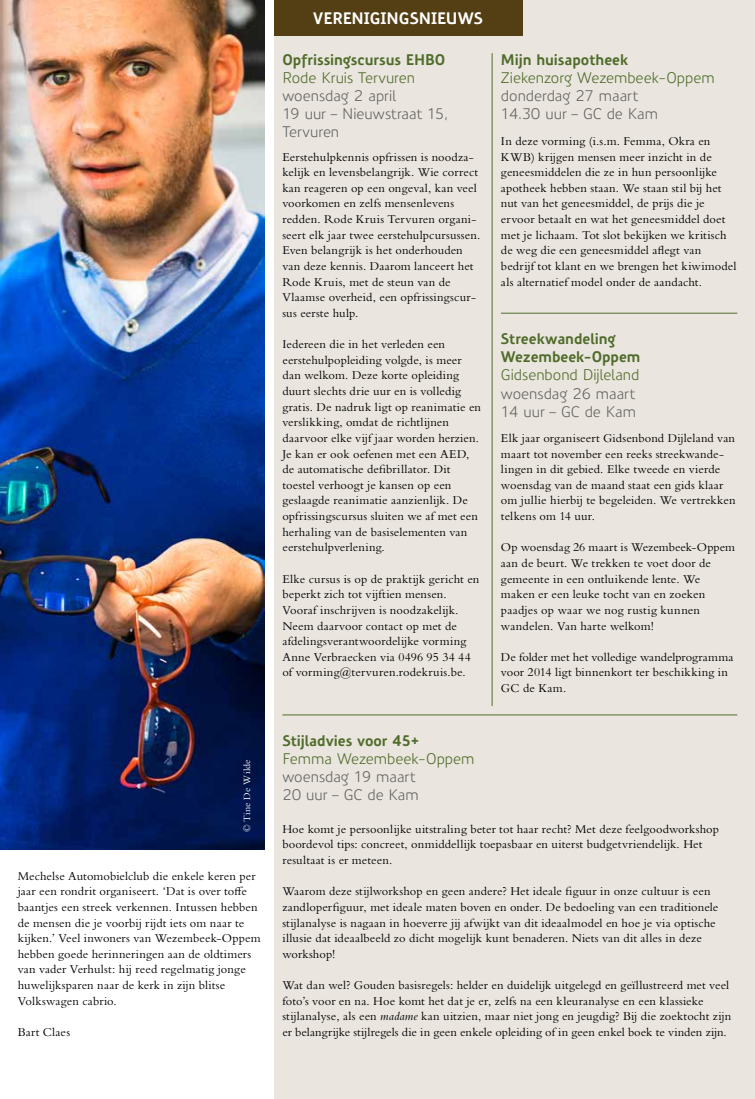
<style>
.page{position:relative;width:755px;height:1099px;background:#fff}
.page>*{position:absolute;margin:0;border:0;box-sizing:border-box;transform-origin:0 0}
.t1{font:700 16.25px "Precious Sans";letter-spacing:-.005em;color:#fff}
.t2{font:15px/18px "Precious Sans";letter-spacing:-.005em;color:#646363}
.t3{font:700 15px/18px "Precious Sans";letter-spacing:-.005em;color:#506c2a}
.t4{font:15px "Precious Sans";color:#506c2a}
.t5{font:12.5px/15.6px "Bembo Std";letter-spacing:.01em;color:#000}
.t6{font:10px "Bembo Std";letter-spacing:.015em;color:#fff}
.s1{font-style:italic}
</style>
<div class="page">
<div style="left:274px;top:0;width:481px;height:1098px;background:#eae6df"></div>
<div style="left:274px;top:0;width:248px;height:35px;background:#543f14"></div>
<img style="left:0;top:0;width:265px;height:849px">
<hr style="left:492px;top:53px;width:1px;height:653px;background:#506c2a">
<hr style="left:282px;top:714px;width:455px;height:1px;background:#506c2a">
<hr style="left:501px;top:313px;width:236px;height:1px;background:#506c2a">
<p class="t6" style="left:241px;top:832px;width:74px;rotate:-90deg">© Tine De Wilde</p>
<p class="t5" style="left:18px;top:867px;width:244px">Mechelse Automobielclub die enkele keren per jaar een rondrit organiseert. ‘Dat is over toffe baantjes een streek verkennen. Intussen hebben de mensen die je voorbij rijdt iets om naar te kijken.’ Veel inwoners van Wezembeek-Oppem hebben goede herinneringen aan de oldtimers van vader Verhulst: hij reed regelmatig jonge huwelijksparen naar de kerk in zijn blitse Volkswagen cabrio.</p>
<p class="t5" style="left:18px;top:1023px;width:54px">Bart Claes</p>
<h1 class="t1" style="left:313px;top:8px;width:171px">VERENIGINGSNIEUWS</h1>
<p class="t3" style="left:282px;top:50px;width:164px">Opfrissingscursus EHBO</p>
<p class="t4" style="left:282px;top:68px;width:134px">Rode Kruis Tervuren</p>
<p class="t2" style="left:282px;top:86px;width:167px">woensdag 2 april<br>19 uur – Nieuwstraat 15,<br>Tervuren</p>
<p class="t5" style="left:282px;top:148px;width:199px">Eerstehulpkennis opfrissen is noodza&shy;kelijk en levensbelangrijk. Wie correct kan reageren op een ongeval, kan veel voorkomen en zelfs mensenlevens redden. Rode Kruis Tervuren organi&shy;seert elk jaar twee eerstehulpcursussen.<br>Even belangrijk is het onderhouden van deze kennis. Daarom lanceert het Rode Kruis, met de steun van de Vlaamse overheid, een opfrissingscur&shy;sus eerste hulp.</p>
<p class="t5" style="left:282px;top:336px;width:200px">Iedereen die in het verleden een eerstehulpopleiding volgde, is meer dan welkom. Deze korte opleiding duurt slechts drie uur en is volledig gratis. De nadruk ligt op reanimatie en verslikking, omdat de richtlijnen daarvoor elke vijf jaar worden herzien.<br>Je kan er ook oefenen met een AED, de automatische defibrillator. Dit toestel verhoogt je kansen op een geslaagde reanimatie aanzienlijk. De opfrissingscursus sluiten we af met een herhaling van de basiselementen van eerstehulpverlening.</p>
<p class="t5" style="left:282px;top:570px;width:198px">Elke cursus is op de praktijk gericht en beperkt zich tot vijftien mensen.<br>Vooraf inschrijven is noodzakelijk.<br>Neem daarvoor contact op met de afdelingsverantwoordelijke vorming Anne Verbraecken via 0496 95 34 44 of vorming@tervuren.rodekruis.be.</p>
<p class="t3" style="left:501px;top:50px;width:129px">Mijn huisapotheek</p>
<p class="t4" style="left:501px;top:68px;width:215px">Ziekenzorg Wezembeek-Oppem</p>
<p class="t2" style="left:501px;top:86px;width:159px">donderdag 27 maart<br>14.30 uur – GC de Kam</p>
<p class="t5" style="left:501px;top:133px;width:237px">In deze vorming (i.s.m. Femma, Okra en KWB) krijgen mensen meer inzicht in de geneesmiddelen die ze in hun persoonlijke apotheek hebben staan. We staan stil bij het nut van het geneesmiddel, de prijs die je ervoor betaalt en wat het geneesmiddel doet met je lichaam. Tot slot bekijken we kritisch de weg die een geneesmiddel aflegt van bedrijf tot klant en we brengen het kiwimodel als alternatief model onder de aandacht.</p>
<p class="t3" style="left:501px;top:330px;width:141px">Streekwandeling<br>Wezembeek-Oppem</p>
<p class="t4" style="left:501px;top:365px;width:140px">Gidsenbond Dijleland</p>
<p class="t2" style="left:501px;top:384px;width:137px">woensdag 26 maart<br>14 uur – GC de Kam</p>
<p class="t5" style="left:501px;top:430px;width:236px">Elk jaar organiseert Gidsenbond Dijleland van maart tot november een reeks streekwande&shy;lingen in dit gebied. Elke tweede en vierde woensdag van de maand staat een gids klaar om jullie hierbij te begeleiden. We vertrekken telkens om 14 uur.</p>
<p class="t5" style="left:501px;top:539px;width:236px">Op woensdag 26 maart is Wezembeek-Oppem aan de beurt. We trekken te voet door de gemeente in een ontluikende lente. We maken er een leuke tocht van en zoeken paadjes op waar we nog rustig kunnen wandelen. Van harte welkom!</p>
<p class="t5" style="left:501px;top:648px;width:234px">De folder met het volledige wandelprogramma voor 2014 ligt binnenkort ter beschikking in<br>GC de Kam.</p>
<p class="t3" style="left:282px;top:731px;width:139px">Stijladvies voor 45+</p>
<p class="t4" style="left:282px;top:749px;width:193px">Femma Wezembeek-Oppem</p>
<p class="t2" style="left:282px;top:767px;width:138px">woensdag 19 maart<br>20 uur – GC de Kam</p>
<p class="t5" style="left:282px;top:820px;width:438px">Hoe komt je persoonlijke uitstraling beter tot haar recht? Met deze feelgoodworkshop boordevol tips: concreet, onmiddellijk toepasbaar en uiterst budgetvriendelijk. Het resultaat is er meteen.</p>
<p class="t5" style="left:282px;top:883px;width:437px">Waarom deze stijlworkshop en geen andere? Het ideale figuur in onze cultuur is een zandloperfiguur, met ideale maten boven en onder. De bedoeling van een traditionele stijlanalyse is nagaan in hoeverre jij afwijkt van dit ideaalmodel en hoe je via optische illusie dat ideaalbeeld zo dicht mogelijk kunt benaderen. Niets van dit alles in deze workshop!</p>
<p class="t5" style="left:282px;top:977px;width:450px">Wat dan wel? Gouden basisregels: helder en duidelijk uitgelegd en geïllustreerd met veel foto’s voor en na. Hoe komt het dat je er, zelfs na een kleuranalyse en een klassieke stijlanalyse, als een <span class="s1">madame</span> kan uitzien, maar niet jong en jeugdig? Bij die zoektocht zijn er belangrijke stijlregels die in geen enkele opleiding of in geen enkel boek te vinden zijn.</p>
</div>
